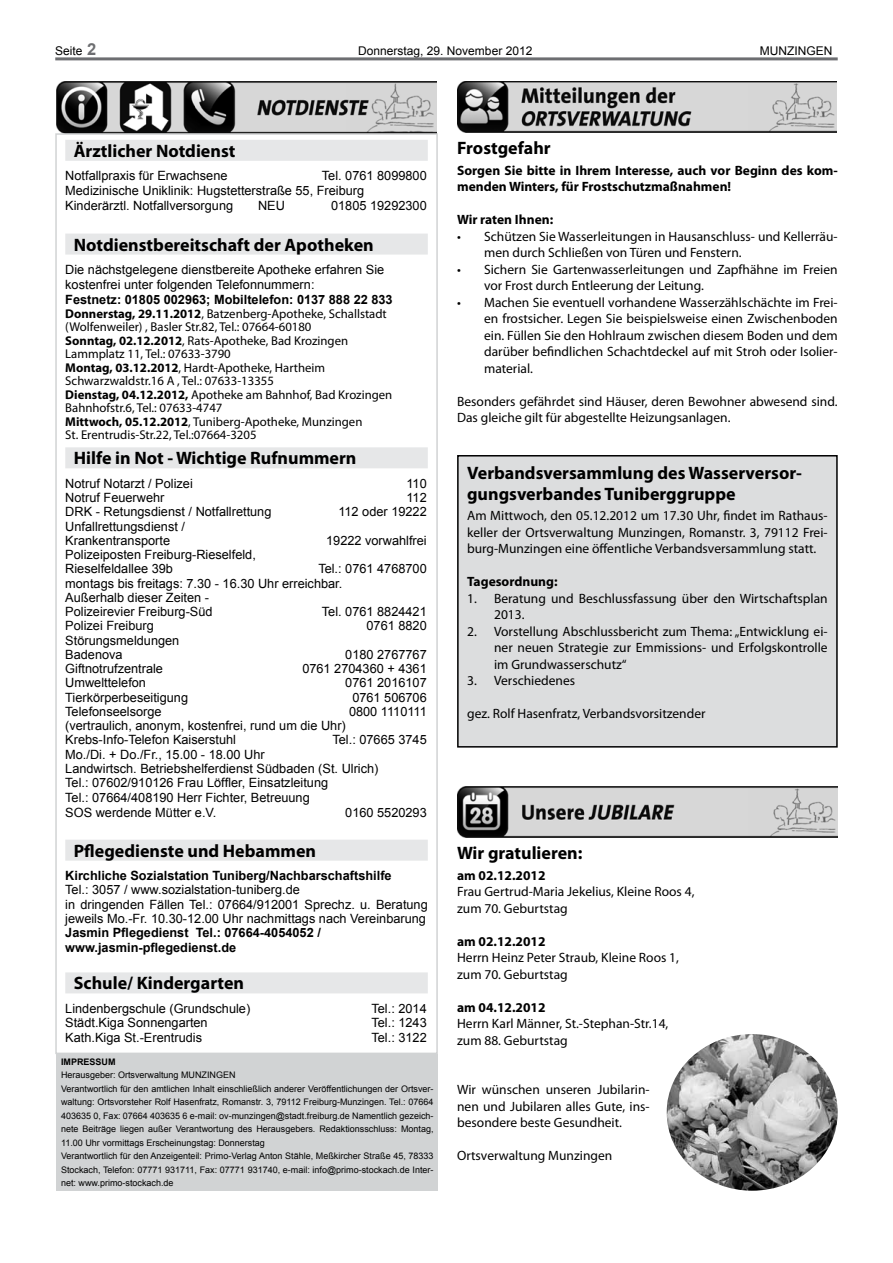
<style>
.page{position:relative;width:893px;height:1263px;background:#fff}
.page>*{position:absolute;margin:0;border:0;box-sizing:border-box;transform-origin:0 0}
.t1{font:700 18px/21px "Myriad Pro";color:#000}
.t2{font:13.5px/16.5px "Myriad Pro";color:#000}
.t3{font:700 13.5px/16.5px "Myriad Pro";color:#000}
.t4{font:12.75px/14.2px "Arial";color:#000}
.t5{font:12.75px/13.5px "Myriad Pro";color:#000}
.t6{font:700 12.75px/15px "Arial";color:#000}
.t7{font:12px "Arial";color:#000}
.t8{font:9px/13.5px "Arial";color:#000}
.t9{font:700 9px "Arial";color:#000}
.s1{font-weight:700;font-size:16.5px;color:#6d6e71}
.s2{font-weight:700}
</style>
<div class="page">
<hr style="left:55px;top:57px;width:783px;height:3px;background:#6d6e71">
<img style="left:56px;top:82px;width:381px;height:51px">
<div style="left:65px;top:140px;width:363px;height:21px;background:#e6e7e8"></div>
<div style="left:65px;top:234px;width:363px;height:21px;background:#e6e7e8"></div>
<div style="left:65px;top:447px;width:363px;height:21px;background:#e6e7e8"></div>
<div style="left:65px;top:840px;width:363px;height:21px;background:#e6e7e8"></div>
<div style="left:65px;top:972px;width:363px;height:21px;background:#e6e7e8"></div>
<div style="left:55px;top:133px;width:383px;height:921px;border:2px solid #d1d3d4"></div>
<div style="left:57px;top:1054px;width:381px;height:137px;background:#d1d3d4"></div>
<img style="left:458px;top:82px;width:378px;height:51px">
<img style="left:457px;top:786px;width:380px;height:52px">
<div style="left:458px;top:456px;width:379px;height:291px;background:#dcddde"></div>
<div style="left:457px;top:455px;width:381px;height:292px;border:2px solid #000"></div>
<img style="left:667px;top:1034px;width:171px;height:157px">
<p class="t7" style="left:55px;top:42px;width:43px">Seite <span class="s1">2</span></p>
<p class="t7" style="left:358px;top:42px;width:176px">Donnerstag, 29. November 2012</p>
<p class="t7" style="left:760px;top:42px;width:74px">MUNZINGEN</p>
<h1 class="t1" style="left:74px;top:140px;width:163px">Ärztlicher Notdienst</h1>
<p class="t4" style="left:65px;top:169px;width:164px">Notfallpraxis für Erwachsene</p>
<p class="t4" style="left:65px;top:168px;width:363px;line-height:15px;text-indent:257px">Tel. 0761 8099800<br>Medizinische Uniklinik: Hugstetterstraße 55, Freiburg<br>Kinderärztl. Notfallversorgung</p>
<p class="t4" style="left:258px;top:199px;width:28px">NEU</p>
<p class="t4" style="left:331px;top:199px;width:97px">01805 19292300</p>
<h1 class="t1" style="left:74px;top:233px;width:301px">Notdienstbereitschaft der Apotheken</h1>
<p class="t4" style="left:65px;top:262px;width:320px;line-height:15px">Die nächstgelegene dienstbereite Apotheke erfahren Sie kostenfrei unter folgenden Telefonnummern:</p>
<p class="t6" style="left:65px;top:292px;width:329px">Festnetz: 01805 002963; Mobiltelefon: 0137 888 22 833</p>
<p class="t5" style="left:65px;top:306px;width:329px"><span class="s2">Donnerstag, 29.11.2012</span>, Batzenberg-Apotheke, Schallstadt (Wolfenweiler) , Basler Str.82, Tel.: 07664-60180<br><span class="s2">Sonntag, 02.12.2012</span>, Rats-Apotheke, Bad Krozingen Lammplatz 11, Tel.: 07633-3790<br><span class="s2">Montag, 03.12.2012</span>, Hardt-Apotheke, Hartheim Schwarzwaldstr.16 A , Tel.: 07633-13355<br><span class="s2">Dienstag, 04.12.2012,</span> Apotheke am Bahnhof, Bad Krozingen Bahnhofstr.6, Tel.: 07633-4747<br><span class="s2">Mittwoch, 05.12.2012</span>, Tuniberg-Apotheke, Munzingen<br>St. Erentrudis-Str.22, Tel.:07664-3205</p>
<h1 class="t1" style="left:74px;top:447px;width:284px">Hilfe in Not - Wichtige Rufnummern</h1>
<p class="t4" style="left:65px;top:476px;width:129px">Notruf Notarzt / Polizei</p>
<p class="t4" style="left:406px;top:476px;width:22px">110</p>
<p class="t4" style="left:65px;top:491px;width:101px">Notruf Feuerwehr</p>
<p class="t4" style="left:406px;top:491px;width:22px">112</p>
<p class="t4" style="left:65px;top:505px;width:208px">DRK - Retungsdienst / Notfallrettung</p>
<p class="t4" style="left:338px;top:505px;width:90px">112 oder 19222</p>
<p class="t4" style="left:65px;top:519px;width:121px">Unfallrettungsdienst /<br>Krankentransporte</p>
<p class="t4" style="left:326px;top:533px;width:102px">19222 vorwahlfrei</p>
<p class="t4" style="left:65px;top:548px;width:192px">Polizeiposten Freiburg-Rieselfeld,<br>Rieselfeldallee 39b</p>
<p class="t4" style="left:65px;top:562px;width:363px;text-indent:253px">Tel.: 0761 4768700 montags bis freitags: 7.30 - 16.30 Uhr erreichbar.<br>Außerhalb dieser Zeiten -<br>Polizeirevier Freiburg-Süd</p>
<p class="t4" style="left:322px;top:605px;width:106px">Tel. 0761 8824421</p>
<p class="t4" style="left:65px;top:619px;width:90px">Polizei Freiburg</p>
<p class="t4" style="left:367px;top:619px;width:62px">0761 8820</p>
<p class="t4" style="left:65px;top:633px;width:116px">Störungsmeldungen<br>Badenova</p>
<p class="t4" style="left:345px;top:647px;width:83px">0180 2767767</p>
<p class="t4" style="left:65px;top:662px;width:99px">Giftnotrufzentrale</p>
<p class="t4" style="left:302px;top:662px;width:126px">0761 2704360 + 4361</p>
<p class="t4" style="left:65px;top:676px;width:82px">Umwelttelefon</p>
<p class="t4" style="left:345px;top:676px;width:83px">0761 2016107</p>
<p class="t4" style="left:65px;top:690px;width:124px">Tierkörperbeseitigung</p>
<p class="t4" style="left:352px;top:690px;width:76px">0761 506706</p>
<p class="t4" style="left:65px;top:704px;width:98px">Telefonseelsorge</p>
<p class="t4" style="left:349px;top:704px;width:79px">0800 1110111</p>
<p class="t4" style="left:65px;top:719px;width:282px">(vertraulich, anonym, kostenfrei, rund um die Uhr)<br>Krebs-Info-Telefon Kaiserstuhl</p>
<p class="t4" style="left:332px;top:733px;width:96px">Tel.: 07665 3745</p>
<p class="t4" style="left:65px;top:747px;width:315px">Mo./Di. + Do./Fr., 15.00 - 18.00 Uhr<br>Landwirtsch. Betriebshelferdienst Südbaden (St. Ulrich)<br>Tel.: 07602/910126 Frau Löffler, Einsatzleitung<br>Tel.: 07664/408190 Herr Fichter, Betreuung<br>SOS werdende Mütter e.V.</p>
<p class="t4" style="left:345px;top:805px;width:83px">0160 5520293</p>
<h1 class="t1" style="left:74px;top:839px;width:244px">Pflegedienste und Hebammen</h1>
<p class="t6" style="left:65px;top:868px;width:328px">Kirchliche Sozialstation Tuniberg/Nachbarschaftshilfe</p>
<p class="t4" style="left:65px;top:883px;width:364px">Tel.: 3057 / www.sozialstation-tuniberg.de<br>in dringenden Fällen Tel.: 07664/912001 Sprechz. u. Beratung jeweils Mo.-Fr. 10.30-12.00 Uhr nachmittags nach Vereinbarung</p>
<p class="t6" style="left:65px;top:925px;width:257px">Jasmin Pflegedienst Tel.: 07664-4054052 / www.jasmin-pflegedienst.de</p>
<h1 class="t1" style="left:74px;top:972px;width:172px">Schule/ Kindergarten</h1>
<p class="t4" style="left:65px;top:1001px;width:186px">Lindenbergschule (Grundschule)</p>
<p class="t4" style="left:371px;top:1001px;width:57px">Tel.: 2014</p>
<p class="t4" style="left:65px;top:1016px;width:144px">Städt.Kiga Sonnengarten</p>
<p class="t4" style="left:371px;top:1016px;width:57px">Tel.: 1243</p>
<p class="t4" style="left:65px;top:1031px;width:138px">Kath.Kiga St.-Erentrudis</p>
<p class="t4" style="left:371px;top:1031px;width:57px">Tel.: 3122</p>
<p class="t9" style="left:61px;top:1056px;width:56px">IMPRESSUM</p>
<p class="t8" style="left:61px;top:1068px;width:374px">Herausgeber: Ortsverwaltung MUNZINGEN<br>Verantwortlich für den amtlichen Inhalt einschließlich anderer Veröffentlichungen der Ortsver&shy;waltung: Ortsvorsteher Rolf Hasenfratz, Romanstr. 3, 79112 Freiburg-Munzingen. Tel.: 07664<br>403635 0, Fax: 07664 403635 6 e-mail: ov-munzingen@stadt.freiburg.de Namentlich gezeich&shy;nete Beiträge liegen außer Verantwortung des Herausgebers. Redaktionsschluss: Montag, 11.00 Uhr vormittags Erscheinungstag: Donnerstag<br>Verantwortlich für den Anzeigenteil: Primo-Verlag Anton Stähle, Meßkircher Straße 45, 78333<br>Stockach, Telefon: 07771 931711, Fax: 07771 931740, e-mail: info@primo-stockach.de Inter&shy;net: www.primo-stockach.de</p>
<h1 class="t1" style="left:457px;top:137px;width:95px">Frostgefahr</h1>
<p class="t3" style="left:457px;top:162px;width:382px">Sorgen Sie bitte in Ihrem Interesse, auch vor Beginn des kom&shy;menden Winters, für Frostschutzmaßnahmen!</p>
<p class="t3" style="left:457px;top:211px;width:98px">Wir raten Ihnen:</p>
<p class="t2" style="left:484px;top:228px;width:355px;text-indent:-27px">• Schützen Sie Wasserleitungen in Hausanschluss- und Kellerräu&shy;men durch Schließen von Türen und Fenstern.</p>
<p class="t2" style="left:484px;top:261px;width:355px;text-indent:-27px">• Sichern Sie Gartenwasserleitungen und Zapfhähne im Freien vor Frost durch Entleerung der Leitung.</p>
<p class="t2" style="left:484px;top:294px;width:355px;text-align:justify;text-indent:-27px">• Machen Sie eventuell vorhandene Wasserzählschächte im Frei&shy;en frostsicher. Legen Sie beispielsweise einen Zwischenboden ein. Füllen Sie den Hohlraum zwischen diesem Boden und dem darüber befindlichen Schachtdeckel auf mit Stroh oder Isolier&shy;material.</p>
<p class="t2" style="left:457px;top:393px;width:382px">Besonders gefährdet sind Häuser, deren Bewohner abwesend sind.<br>Das gleiche gilt für abgestellte Heizungsanlagen.</p>
<h1 class="t1" style="left:467px;top:461px;width:336px">Verbandsversammlung des Wasserversor&shy;gungsverbandes Tuniberggruppe</h1>
<p class="t2" style="left:467px;top:507px;width:362px;text-align:justify">Am Mittwoch, den 05.12.2012 um 17.30 Uhr, findet im Rathaus&shy;keller der Ortsverwaltung Munzingen, Romanstr. 3, 79112 Frei&shy;burg-Munzingen eine öffentliche Verbandsversammlung statt.</p>
<p class="t3" style="left:467px;top:573px;width:92px">Tagesordnung:</p>
<p class="t2" style="left:494px;top:590px;width:335px;text-indent:-27px">1. Beratung und Beschlussfassung über den Wirtschaftsplan<br>2013.</p>
<p class="t2" style="left:494px;top:623px;width:335px;text-align:justify;text-indent:-27px">2. Vorstellung Abschlussbericht zum Thema: „Entwicklung ei&shy;ner neuen Strategie zur Emmissions- und Erfolgskontrolle im Grundwasserschutz“</p>
<p class="t2" style="left:467px;top:672px;width:110px">3. Verschiedenes</p>
<p class="t2" style="left:467px;top:705px;width:240px">gez. Rolf Hasenfratz, Verbandsvorsitzender</p>
<h1 class="t1" style="left:457px;top:842px;width:127px">Wir gratulieren:</h1>
<p class="t3" style="left:457px;top:866px;width:90px">am 02.12.2012</p>
<p class="t2" style="left:457px;top:883px;width:239px">Frau Gertrud-Maria Jekelius, Kleine Roos 4, zum 70. Geburtstag</p>
<p class="t3" style="left:457px;top:932px;width:90px">am 02.12.2012</p>
<p class="t2" style="left:457px;top:949px;width:223px">Herrn Heinz Peter Straub, Kleine Roos 1, zum 70. Geburtstag</p>
<p class="t3" style="left:457px;top:998px;width:90px">am 04.12.2012</p>
<p class="t2" style="left:457px;top:1015px;width:213px">Herrn Karl Männer, St.-Stephan-Str.14, zum 88. Geburtstag</p>
<p class="t2" style="left:457px;top:1081px;width:194px;text-align:justify">Wir wünschen unseren Jubilarin&shy;nen und Jubilaren alles Gute, ins&shy;besondere beste Gesundheit.</p>
<p class="t2" style="left:457px;top:1147px;width:157px">Ortsverwaltung Munzingen</p>
</div>
